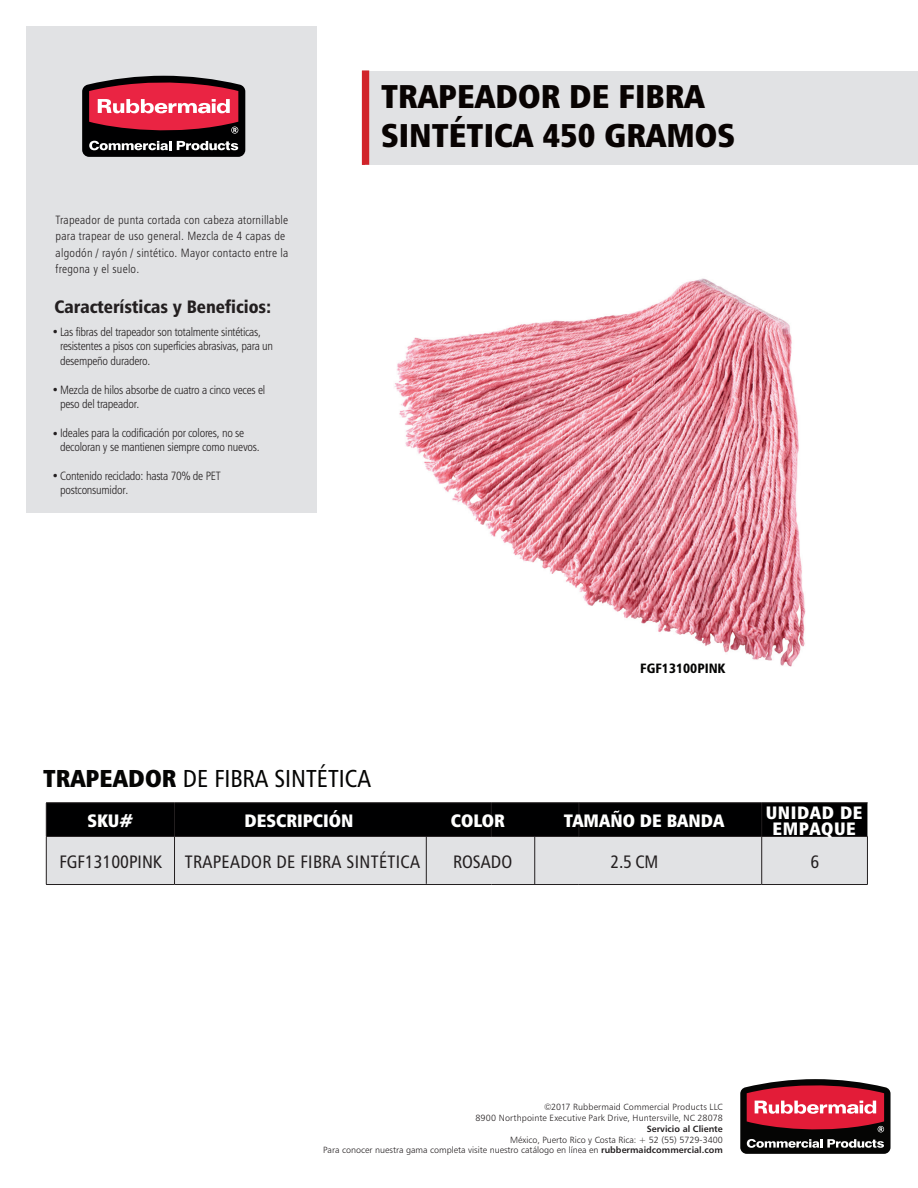
<style>
.page{position:relative;width:918px;height:1188px;background:#fff}
.page>*{position:absolute;margin:0;border:0;box-sizing:border-box;transform-origin:0 0}
.t1{font:33px/39.6px "Humanist 777 BT Extra Black Cond B";color:#080302}
.t2{font:24.45px "Humanist 777 BT Roman Condensed B";color:#050504}
.t3{font:18px "Humanist 777 BT Roman Condensed B";letter-spacing:.02em;color:#231f20}
.t4{font:18px "Humanist 777 BT Extra Black Cond B";color:#fff}
.t5{font:18px "Humanist 777 BT Black Condensed B";color:#231f20}
.t6{font:18px/15.6px "Humanist 777 BT Extra Black Cond B";letter-spacing:.03em;color:#fff;text-align:center}
.t7{font:18px "Humanist 777 BT Roman Condensed B";color:#231f20}
.t8{font:13.5px "Humanist 777 BT Black Condensed B";color:#050504}
.t9{font:12px/14.4px "Humanist 777 BT Light Condensed B";letter-spacing:-.02em;color:#231f20}
.t10{font:12px/16.5px "Humanist 777 BT Light Condensed B";letter-spacing:.02em;color:#231f20}
.t11{font:9px/10.8px "Humanist 777 BT Light B";color:#231f20;text-align:right}
.t12{font:9px "Humanist 777 BT Bold B";color:#231f20}
.s1{font-family:"Humanist 777 BT Extra Black Cond B"}
.s2{font-family:"Humanist 777 BT Bold B"}
</style>
<div class="page">
<div style="left:366px;top:71px;width:552px;height:93px;background:#e1e2e4"></div>
<div style="left:362px;top:71px;width:7px;height:94px;background:#d1232a"></div>
<img style="left:394px;top:278px;width:412px;height:389px">
<svg style="left:740px;top:1079px;width:151px;height:75px;background:#893944"></svg>
<div style="left:26px;top:26px;width:291px;height:487px;background:#e1e2e4"></div>
<svg style="left:82px;top:75px;width:163px;height:82px;background:#893946"></svg>
<svg style="left:47px;top:804px;width:820px;height:80px;background:#858688"></svg>
<hr style="left:46px;top:803px;width:129px;height:1px;background:#231f20">
<hr style="left:46px;top:803px;width:1px;height:33px;background:#231f20">
<hr style="left:175px;top:803px;width:316px;height:1px;background:#231f20">
<hr style="left:174px;top:803px;width:1px;height:33px;background:#231f20">
<hr style="left:491px;top:803px;width:88px;height:1px;background:#231f20">
<hr style="left:491px;top:803px;width:1px;height:33px;background:#231f20">
<hr style="left:579px;top:803px;width:183px;height:1px;background:#231f20">
<hr style="left:579px;top:803px;width:1px;height:33px;background:#231f20">
<hr style="left:762px;top:803px;width:106px;height:1px;background:#231f20">
<hr style="left:761px;top:803px;width:1px;height:33px;background:#231f20">
<hr style="left:46px;top:836px;width:129px;height:1px;background:#231f20">
<hr style="left:46px;top:837px;width:1px;height:47px;background:#231f20">
<hr style="left:175px;top:836px;width:316px;height:1px;background:#231f20">
<hr style="left:174px;top:837px;width:1px;height:47px;background:#231f20">
<hr style="left:491px;top:836px;width:88px;height:1px;background:#231f20">
<hr style="left:426px;top:836px;width:1px;height:48px;background:#231f20">
<hr style="left:579px;top:836px;width:183px;height:1px;background:#231f20">
<hr style="left:534px;top:837px;width:1px;height:47px;background:#231f20">
<hr style="left:762px;top:836px;width:106px;height:1px;background:#231f20">
<hr style="left:761px;top:837px;width:1px;height:47px;background:#231f20">
<hr style="left:867px;top:837px;width:1px;height:47px;background:#231f20">
<hr style="left:46px;top:884px;width:129px;height:1px;background:#231f20">
<hr style="left:175px;top:884px;width:316px;height:1px;background:#231f20">
<hr style="left:491px;top:884px;width:88px;height:1px;background:#231f20">
<hr style="left:579px;top:884px;width:183px;height:1px;background:#231f20">
<hr style="left:762px;top:884px;width:106px;height:1px;background:#231f20">
<p class="t10" style="left:56px;top:211px;width:234px">Trapeador de punta cortada con cabeza atornillable para trapear de uso general. Mezcla de 4 capas de algodón / rayón / sintético. Mayor contacto entre la fregona y el suelo.</p>
<h3 class="t5" style="left:54px;top:295px;width:219px">Características y Beneficios:</h3>
<p class="t9" style="left:60px;top:324px;width:215px;text-indent:-8px">•Las fibras del trapeador son totalmente sintéticas, resistentes a pisos con superficies abrasivas, para un desempeño duradero.</p>
<p class="t9" style="left:60px;top:382px;width:207px;text-indent:-8px">•Mezcla de hilos absorbe de cuatro a cinco veces el peso del trapeador.</p>
<p class="t9" style="left:60px;top:425px;width:201px;text-indent:-8px">•Ideales para la codificación por colores, no se decoloran y se mantienen siempre como nuevos.</p>
<p class="t9" style="left:60px;top:468px;width:162px;text-indent:-8px">•Contenido reciclado: hasta 70% de PET postconsumidor.</p>
<h1 class="t1" style="left:381px;top:76px;width:355px">TRAPEADOR DE FIBRA<br>SINTÉTICA 450 GRAMOS</h1>
<p class="t8" style="left:640px;top:660px;width:87px">FGF13100PINK</p>
<h2 class="t2" style="left:43px;top:763px;width:329px"><span class="s1">TRAPEADOR</span> DE FIBRA SINTÉTICA</h2>
<h3 class="t4" style="left:87px;top:809px;width:47px">SKU#</h3>
<h3 class="t4" style="left:244px;top:809px;width:111px">DESCRIPCIÓN</h3>
<h3 class="t4" style="left:451px;top:809px;width:55px">COLOR</h3>
<h3 class="t4" style="left:564px;top:809px;width:162px">TAMAÑO DE BANDA</h3>
<h3 class="t6" style="left:766px;top:805px;width:98px">UNIDAD DE<br>EMPAQUE</h3>
<h3 class="t7" style="left:60px;top:850px;width:104px">FGF13100PINK</h3>
<h3 class="t3" style="left:185px;top:851px;width:237px">TRAPEADOR DE FIBRA SINTÉTICA</h3>
<h3 class="t3" style="left:453px;top:850px;width:61px">ROSADO</h3>
<h3 class="t3" style="left:810px;top:850px;width:10px">6</h3>
<h3 class="t3" style="left:611px;top:850px;width:49px">2.5 CM</h3>
<p class="t11" style="left:475px;top:1102px;width:249px">©2017 Rubbermaid Commercial Products LLC<br>8900 Northpointe Executive Park Drive, Huntersville, NC 28078</p>
<p class="t12" style="left:647px;top:1123px;width:78px">Servicio al Cliente</p>
<p class="t11" style="left:323px;top:1134px;width:401px">México, Puerto Rico y Costa Rica: + 52 (55) 5729-3400<br>Para conocer nuestra gama completa visite nuestro catálogo en línea en <span class="s2">rubbermaidcommercial.com</span></p>
</div>
